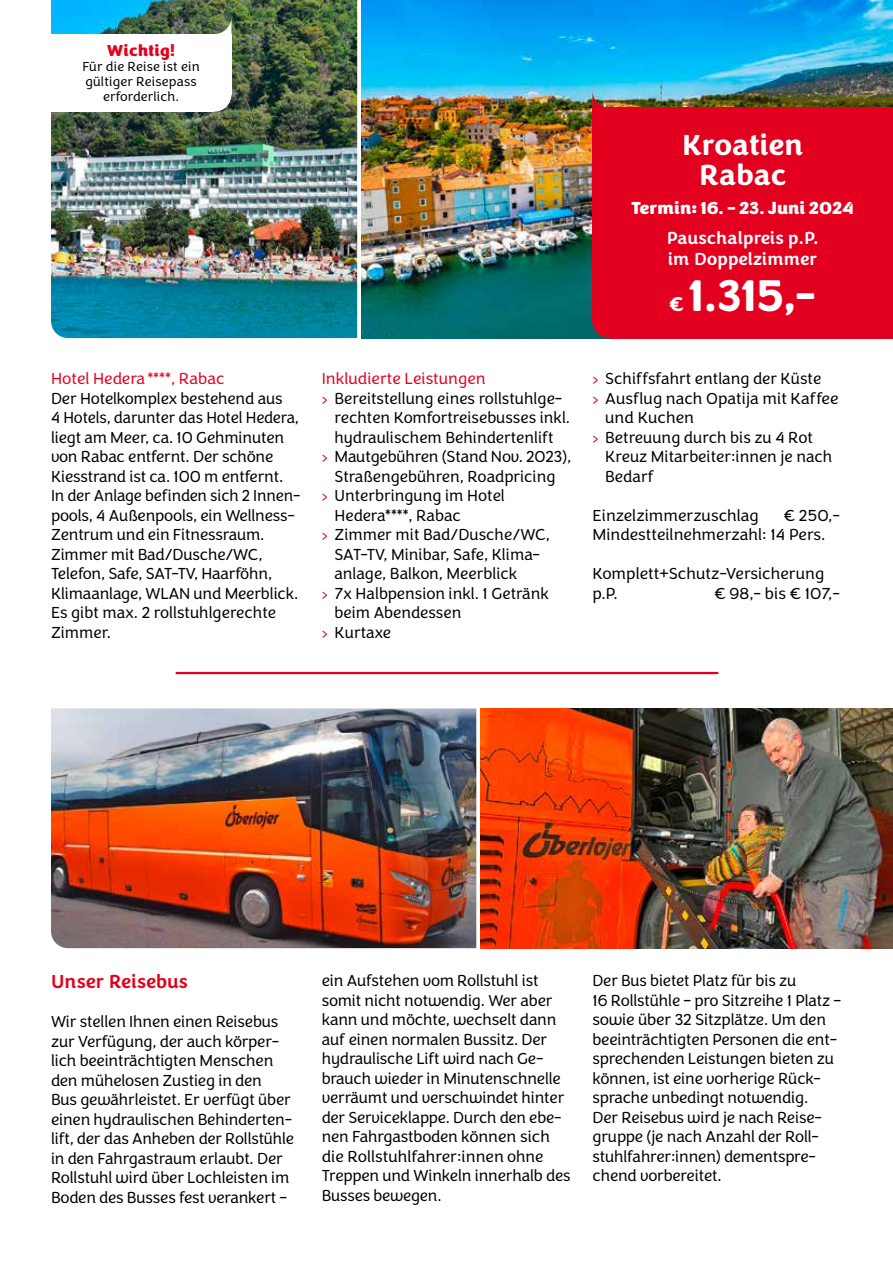
<style>
.page{position:relative;width:893px;height:1263px;background:#fff}
.page>*{position:absolute;margin:0;border:0;box-sizing:border-box;transform-origin:0 0}
.t1{font:700 45.9px "Congenial";color:#fff}
.t2{font:700 30px/30px "Congenial";letter-spacing:-.005em;color:#fff;text-align:center}
.t3{font:500 19.5px "Congenial";color:#e3001f}
.t4{font:500 18px/21px "Congenial";color:#fff}
.t5{font:900 18px "Congenial";color:#fff}
.t6{font:300 16.5px/19.5px "Congenial";letter-spacing:-.01em;color:#000}
.t7{font:300 16.5px "Congenial";color:#e3001f}
.t8{font:900 16.5px "Congenial";letter-spacing:.01em;color:#e3001f}
.t9{font:300 13.5px/15px "Congenial";letter-spacing:.01em;color:#000;text-align:center}
.s1{color:#e3001f}
.s2{font-size:20.7px}
</style>
<div class="page">
<img style="left:361px;top:0;width:532px;height:338px">
<img style="left:51px;top:0;width:306px;height:338px">
<hr style="left:177px;top:672px;width:540px;height:2px;background:#e3001f">
<img style="left:480px;top:709px;width:413px;height:239px">
<img style="left:51px;top:709px;width:425px;height:239px">
<div style="left:592px;top:108px;width:301px;height:215px;background:#e3001f"></div>
<div style="left:610px;top:188px;width:283px;height:150px;background:#e3001f"></div>
<div style="left:592px;top:304px;width:34px;height:34px;background:#e3001f;border-radius:50%"></div>
<svg style="left:592px;top:91px;width:17px;height:17px"></svg>
<div style="left:197px;top:78px;width:34px;height:34px;background:#fff;border-radius:50%"></div>
<svg style="left:214px;top:17px;width:17px;height:17px"></svg>
<div style="left:129px;top:34px;width:102px;height:60px;background:#fff"></div>
<div style="left:51px;top:34px;width:163px;height:78px;background:#fff"></div>
<p class="t8" style="left:107px;top:40px;width:69px">Wichtig!</p>
<p class="t9" style="left:82px;top:60px;width:119px">Für die Reise ist ein gültiger Reisepass erforderlich.</p>
<p class="t7" style="left:51px;top:369px;width:175px">Hotel Hedera****, Rabac</p>
<p class="t6" style="left:51px;top:389px;width:251px">Der Hotelkomplex bestehend aus<br>4 Hotels, darunter das Hotel Hedera, liegt am Meer, ca. 10 Gehminuten von Rabac entfernt. Der schöne<br>Kiesstrand ist ca. 100 m entfernt.<br>In der Anlage befinden sich 2 Innen&shy;pools, 4 Außenpools, ein Wellness-<br>Zentrum und ein Fitnessraum.<br>Zimmer mit Bad/Dusche/WC,<br>Telefon, Safe, SAT-TV, Haarföhn,<br>Klimaanlage, WLAN und Meerblick.<br>Es gibt max. 2 rollstuhlgerechte<br>Zimmer.</p>
<p class="t7" style="left:322px;top:369px;width:166px">Inkludierte Leistungen</p>
<p class="t6" style="left:322px;top:389px;width:242px"><span class="s1">›</span> Bereitstellung eines rollstuhlge-</p>
<p class="t6" style="left:334px;top:408px;width:237px">rechten Komfortreisebusses inkl.</p>
<p class="t6" style="left:334px;top:428px;width:220px">hydraulischem Behindertenlift</p>
<p class="t6" style="left:322px;top:447px;width:251px"><span class="s1">›</span> Mautgebühren (Stand Nov. 2023),</p>
<p class="t6" style="left:334px;top:467px;width:222px">Straßengebühren, Roadpricing</p>
<p class="t6" style="left:322px;top:486px;width:185px"><span class="s1">›</span> Unterbringung im Hotel</p>
<p class="t6" style="left:334px;top:506px;width:128px">Hedera****, Rabac</p>
<p class="t6" style="left:322px;top:525px;width:230px"><span class="s1">›</span> Zimmer mit Bad/Dusche/WC,</p>
<p class="t6" style="left:334px;top:545px;width:207px">SAT-TV, Minibar, Safe, Klima-</p>
<p class="t6" style="left:334px;top:564px;width:184px">anlage, Balkon, Meerblick</p>
<p class="t6" style="left:322px;top:584px;width:229px"><span class="s1">›</span> 7x Halbpension inkl. 1 Getränk</p>
<p class="t6" style="left:334px;top:603px;width:128px">beim Abendessen</p>
<p class="t6" style="left:322px;top:623px;width:71px"><span class="s1">›</span> Kurtaxe</p>
<h2 class="t2" style="left:682px;top:130px;width:123px">Kroatien<br>Rabac</h2>
<p class="t5" style="left:632px;top:197px;width:224px">Termin: 16. – 23. Juni 2024</p>
<p class="t4" style="left:667px;top:228px;width:154px">Pauschalpreis p.P. im Doppelzimmer</p>
<h1 class="t1" style="left:669px;top:266px;width:149px"><span class="s2">€</span> 1.315,-</h1>
<p class="t6" style="left:592px;top:369px;width:230px"><span class="s1">›</span> Schiffsfahrt entlang der Küste</p>
<p class="t6" style="left:592px;top:389px;width:247px"><span class="s1">›</span> Ausflug nach Opatija mit Kaffee</p>
<p class="t6" style="left:605px;top:408px;width:90px">und Kuchen</p>
<p class="t6" style="left:592px;top:428px;width:222px"><span class="s1">›</span> Betreuung durch bis zu 4 Rot</p>
<p class="t6" style="left:605px;top:447px;width:229px">Kreuz Mitarbeiter:innen je nach</p>
<p class="t6" style="left:605px;top:467px;width:50px">Bedarf</p>
<p class="t6" style="left:592px;top:506px;width:168px">Einzelzimmerzuschlag</p>
<p class="t6" style="left:592px;top:506px;width:249px;text-indent:191px">€ 250,-<br>Mindestteilnehmerzahl: 14 Pers.</p>
<p class="t6" style="left:592px;top:564px;width:233px">Komplett+Schutz-Versicherung p.P.</p>
<p class="t6" style="left:714px;top:584px;width:127px">€ 98,- bis € 107,-</p>
<p class="t3" style="left:51px;top:970px;width:138px">Unser Reisebus</p>
<p class="t6" style="left:51px;top:1012px;width:245px">Wir stellen Ihnen einen Reisebus zur Verfügung, der auch körper&shy;lich beeinträchtigten Menschen den mühelosen Zustieg in den<br>Bus gewährleistet. Er verfügt über einen hydraulischen Behinderten&shy;lift, der das Anheben der Rollstühle in den Fahrgastraum erlaubt. Der Rollstuhl wird über Lochleisten im Boden des Busses fest verankert –</p>
<p class="t6" style="left:322px;top:971px;width:250px">ein Aufstehen vom Rollstuhl ist somit nicht notwendig. Wer aber kann und möchte, wechselt dann auf einen normalen Bussitz. Der hydraulische Lift wird nach Ge&shy;brauch wieder in Minutenschnelle verräumt und verschwindet hinter der Serviceklappe. Durch den ebe&shy;nen Fahrgastboden können sich die Rollstuhlfahrer:innen ohne<br>Treppen und Winkeln innerhalb des<br>Busses bewegen.</p>
<p class="t6" style="left:592px;top:971px;width:250px">Der Bus bietet Platz für bis zu<br>16 Rollstühle – pro Sitzreihe 1 Platz – sowie über 32 Sitzplätze. Um den beeinträchtigten Personen die ent&shy;sprechenden Leistungen bieten zu können, ist eine vorherige Rück&shy;sprache unbedingt notwendig.<br>Der Reisebus wird je nach Reise&shy;gruppe (je nach Anzahl der Roll&shy;stuhlfahrer:innen) dementspre&shy;chend vorbereitet.</p>
</div>
